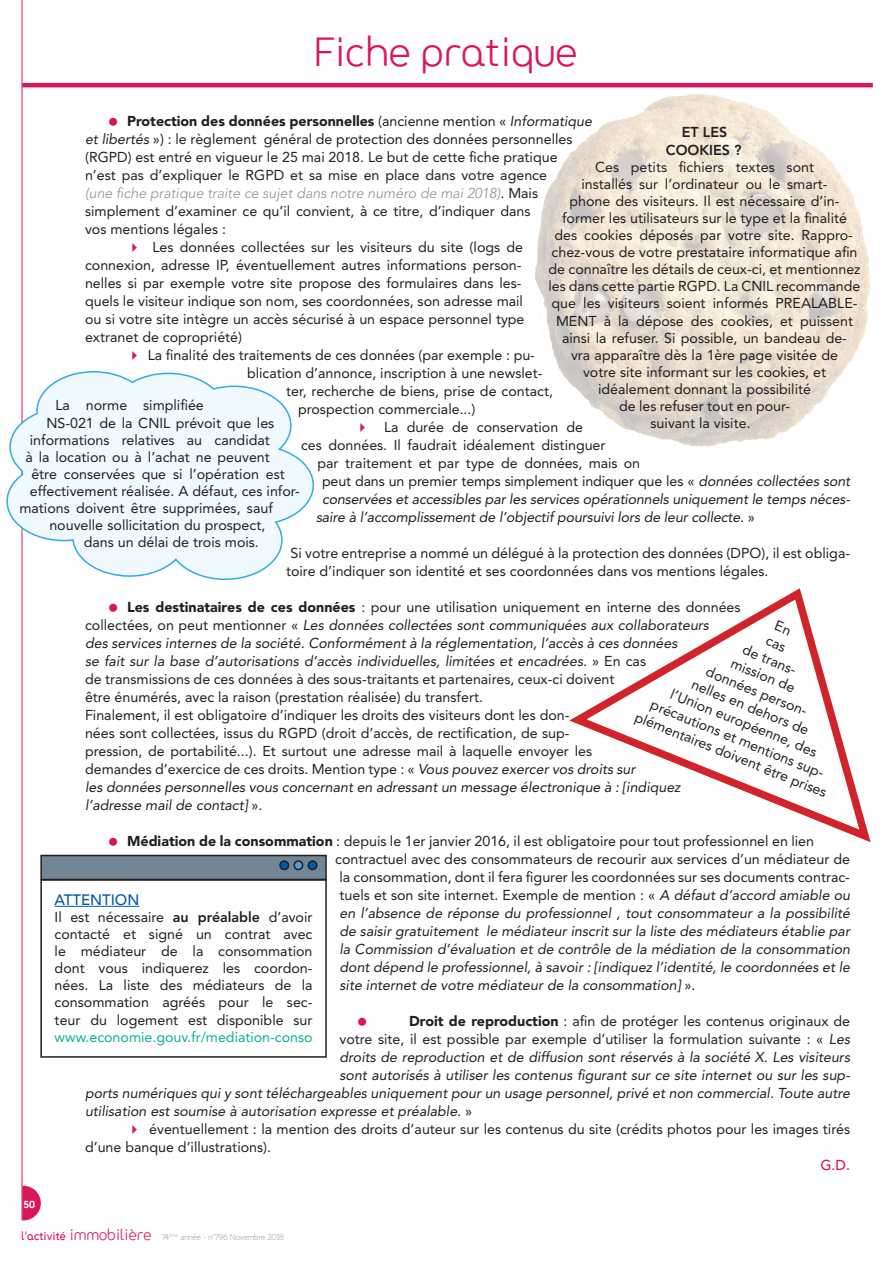
<style>
.page{position:relative;width:893px;height:1263px;background:#fff}
.page>*{position:absolute;margin:0;border:0;box-sizing:border-box;transform-origin:0 0}
.t1{font:48px "FNA Cv 2";color:#da165a}
.t2{font:500 15px "Avenir LT Std";color:#0158a6}
.t3{font:14.25px/17.1px "Avenir LT Std";color:#231f20}
.t4{font:italic 14.25px/18px "Avenir LT Std";color:#231f20}
.t5{font:14.25px "Avenir LT Std";color:#0eb199}
.t6{font:800 14.25px/17.1px "Avenir LT Std";color:#231f20;text-align:center}
.t7{font:500 14.25px "Avenir LT Std";color:#da165a}
.t8{font:700 12px "FNA Cv 2";color:#fff}
.t9{font:8.55px "Mank Sans";color:#8d8f92}
.s1{font-weight:900}
.s2{font-style:italic}
.s3{font-weight:300;font-style:italic;color:#8d8f92}
.s4{color:#da165a}
.s5{font-style:normal}
.s6{font-weight:900;font-style:normal}
.s7{font-weight:800}
.s8{font-family:"FNA Cv 2";font-weight:600;font-size:13.5px;color:#da165a}
.s9{font-family:"FNA Cv 2";font-size:18px;color:#da165a}
</style>
<div class="page">
<svg style="left:22px;top:1185px;width:19px;height:36px"></svg>
<hr style="left:22px;top:0;width:1px;height:1220px;background:#da165a">
<hr style="left:22px;top:83px;width:851px;height:4px;background:#da165a">
<img style="left:515px;top:82px;width:358px;height:365px">
<svg style="left:40px;top:880px;width:287px;height:178px"></svg>
<div style="left:41px;top:855px;width:285px;height:24px;background:#738696"></div>
<div style="left:40px;top:855px;width:287px;height:25px;border:2px solid #231f20"></div>
<div style="left:280px;top:861px;width:8px;height:8px;background:#0158a6;border-radius:50%"></div>
<div style="left:279px;top:860px;width:10px;height:10px;border:2px solid #231f20;border-radius:50%"></div>
<div style="left:294px;top:861px;width:9px;height:8px;background:#5899ce;border-radius:50%"></div>
<div style="left:293px;top:860px;width:10px;height:10px;border:2px solid #231f20;border-radius:50%"></div>
<div style="left:308px;top:861px;width:9px;height:8px;background:#0158a6;border-radius:50%"></div>
<div style="left:308px;top:860px;width:10px;height:10px;border:2px solid #231f20;border-radius:50%"></div>
<svg style="left:569px;top:588px;width:302px;height:255px"></svg>
<svg style="left:6px;top:370px;width:308px;height:211px"></svg>
<h1 class="t1" style="left:314px;top:29px;width:265px">Fiche pratique</h1>
<p class="t3" style="left:85px;top:112px;width:508px;line-height:18px;text-indent:42px"><span class="s1">Protection des données personnelles</span> (ancienne mention « <span class="s2">Informatique et libertés</span> ») : le règlement général de protection des données personnelles (RGPD) est entré en vigueur le 25 mai 2018. Le but de cette fiche pratique<br>n’est pas d’expliquer le RGPD et sa mise en place dans votre agence<br><span class="s3">(une fiche pratique traite ce sujet dans notre numéro de mai 2018)</span>. Mais simplement d’examiner ce qu’il convient, à ce titre, d’indiquer dans<br>vos mentions légales :</p>
<p class="t3" style="left:85px;top:238px;width:441px;line-height:18px;text-indent:42px"><span class="s4">✔</span> Les données collectées sur les visiteurs du site (logs de connexion, adresse IP, éventuellement autres informations person&shy;nelles si par exemple votre site propose des formulaires dans les&shy;quels le visiteur indique son nom, ses coordonnées, son adresse mail ou si votre site intègre un accès sécurisé à un espace personnel type extranet de copropriété)</p>
<p class="t3" style="left:127px;top:347px;width:409px"><span class="s4">✔</span> La finalité des traitements de ces données (par exemple : pu-</p>
<p class="t3" style="left:247px;top:365px;width:297px">blication d’annonce, inscription à une newslet-</p>
<p class="t3" style="left:286px;top:383px;width:268px">ter, recherche de biens, prise de contact,</p>
<p class="t3" style="left:298px;top:401px;width:179px">prospection commerciale...)</p>
<p class="t3" style="left:355px;top:419px;width:229px"><span class="s4">✔</span> La durée de conservation de</p>
<p class="t3" style="left:301px;top:437px;width:306px">ces données. Il faudrait idéalement distinguer</p>
<p class="t3" style="left:318px;top:455px;width:324px">par traitement et par type de données, mais on</p>
<p class="t3" style="left:322px;top:473px;width:530px">peut dans un premier temps simplement indiquer que les « <span class="s2">données collectées sont</span></p>
<p class="t4" style="left:322px;top:490px;width:530px">conservées et accessibles par les services opérationnels uniquement le temps néces-</p>
<p class="t4" style="left:316px;top:508px;width:440px">saire à l’accomplissement de l’objectif poursuivi lors de leur collecte. <span class="s5">»</span></p>
<p class="t3" style="left:286px;top:544px;width:566px;line-height:18px;text-indent:5px">Si votre entreprise a nommé un délégué à la protection des données (DPO), il est obliga&shy;toire d’indiquer son identité et ses coordonnées dans vos mentions légales.</p>
<p class="t3" style="left:85px;top:598px;width:657px;line-height:18px;text-indent:42px"><span class="s1">Les destinataires de ces données</span> : pour une utilisation uniquement en interne des données collectées, on peut mentionner « <span class="s2">Les données collectées sont communiquées aux collaborateurs<br>des services internes de la société. Conformément à la réglementation, l’accès à ces données<br>se fait sur la base d’autorisations d’accès individuelles, limitées et encadrées.</span> » En cas<br>de transmissions de ces données à des sous-traitants et partenaires, ceux-ci doivent<br>être énumérés, avec la raison (prestation réalisée) du transfert.<br>Finalement, il est obligatoire d’indiquer les droits des visiteurs dont les don-<br>nées sont collectées, issus du RGPD (droit d’accès, de rectification, de sup-<br>pression, de portabilité...). Et surtout une adresse mail à laquelle envoyer les<br>demandes d’exercice de ces droits. Mention type : « <span class="s2">Vous pouvez exercer vos droits sur<br>les données personnelles vous concernant en adressant un message électronique à : [indiquez<br>l’adresse mail de contact]</span> ».</p>
<p class="t4" style="left:335px;top:832px;width:516px;text-indent:-208px"><span class="s6">Médiation de la consommation</span> <span class="s5">: depuis le 1er janvier 2016, il est obligatoire pour tout professionnel en lien contractuel avec des consommateurs de recourir aux services d’un médiateur de la consommation, dont il fera figurer les coordonnées sur ses documents contrac&shy;tuels et son site internet. Exemple de mention : «</span> A défaut d’accord amiable ou en l’absence de réponse du professionnel , tout consommateur a la possibilité de saisir gratuitement le médiateur inscrit sur la liste des médiateurs établie par la Commission d’évaluation et de contrôle de la médiation de la consommation dont dépend le professionnel, à savoir : [indiquez l’identité, le coordonnées et le site internet de votre médiateur de la consommation] <span class="s5">».</span></p>
<p class="t3" style="left:409px;top:1013px;width:443px"><span class="s1">Droit de reproduction</span> : afin de protéger les contenus originaux de</p>
<p class="t3" style="left:339px;top:1031px;width:512px">votre site, il est possible par exemple d’utiliser la formulation suivante : « <span class="s2">Les</span></p>
<p class="t4" style="left:339px;top:1048px;width:512px">droits de reproduction et de diffusion sont réservés à la société X. Les visiteurs</p>
<p class="t4" style="left:339px;top:1066px;width:512px">sont autorisés à utiliser les contenus figurant sur ce site internet ou sur les sup-</p>
<p class="t4" style="left:85px;top:1084px;width:767px">ports numériques qui y sont téléchargeables uniquement pour un usage personnel, privé et non commercial. Toute autre</p>
<p class="t4" style="left:85px;top:1102px;width:389px">utilisation est soumise à autorisation expresse et préalable. <span class="s5">»</span></p>
<p class="t3" style="left:85px;top:1120px;width:767px;line-height:18px;text-indent:42px"><span class="s4">✔</span> éventuellement : la mention des droits d’auteur sur les contenus du site (crédits photos pour les images tirés d’une banque d’illustrations).</p>
<p class="t7" style="left:820px;top:1157px;width:31px">G.D.</p>
<p class="t6" style="left:666px;top:124px;width:77px">ET LES<br>COOKIES ?</p>
<p class="t3" style="left:549px;top:158px;width:314px;text-align:center">Ces petits fichiers textes sont<br>installés sur l’ordinateur ou le smart-<br>phone des visiteurs. Il est nécessaire d’in&shy;former les utilisateurs sur le type et la finalité<br>des cookies déposés par votre site. Rappro&shy;chez-vous de votre prestataire informatique afin de connaître les détails de ceux-ci, et mentionnez les dans cette partie RGPD. La CNIL recommande que les visiteurs soient informés PREALABLE-MENT à la dépose des cookies, et puissent ainsi la refuser. Si possible, un bandeau de-<br>vra apparaître dès la 1ère page visitée de<br>votre site informant sur les cookies, et idéalement donnant la possibilité<br>de les refuser tout en pour-<br>suivant la visite.</p>
<p class="t3" style="left:55px;top:397px;width:150px">La norme simplifiée</p>
<p class="t3" style="left:46px;top:414px;width:229px">NS-021 de la CNIL prévoit que les</p>
<p class="t3" style="left:30px;top:431px;width:242px">informations relatives au candidat</p>
<p class="t3" style="left:25px;top:448px;width:246px">à la location ou à l’achat ne peuvent</p>
<p class="t3" style="left:31px;top:465px;width:255px">être conservées que si l’opération est</p>
<p class="t3" style="left:30px;top:482px;width:271px">effectivement réalisée. A défaut, ces infor-</p>
<p class="t3" style="left:19px;top:500px;width:255px">mations doivent être supprimées, sauf</p>
<p class="t3" style="left:49px;top:517px;width:217px">nouvelle sollicitation du prospect,</p>
<p class="t3" style="left:84px;top:534px;width:177px">dans un délai de trois mois.</p>
<p class="t3" style="left:759px;top:609px;width:58px;text-align:center;rotate:22deg">En<br>cas<br>de trans-</p>
<p class="t3" style="left:735px;top:655px;width:70px;rotate:22deg">mission de</p>
<p class="t3" style="left:710px;top:663px;width:109px;rotate:22deg">données person-</p>
<p class="t3" style="left:658px;top:661px;width:207px;text-align:center;rotate:22deg">nelles en dehors de<br>l’Union européenne, des précautions et mentions sup&shy;plémentaires doivent être prises</p>
<p class="t2" style="left:55px;top:891px;width:86px">ATTENTION</p>
<p class="t3" style="left:55px;top:908px;width:259px;text-align:justify">Il est nécessaire <span class="s7">au préalable</span> d’avoir contacté et signé un contrat avec le médiateur de la consommation dont vous indiquerez les coordon&shy;nées. La liste des médiateurs de la consommation agréés pour le sec&shy;teur du logement est disponible sur</p>
<p class="t5" style="left:55px;top:1028px;width:260px">www.economie.gouv.fr/mediation-conso</p>
<p class="t8" style="left:23px;top:1198px;width:13px">50</p>
<p class="t9" style="left:21px;top:1232px;width:264px"><span class="s8">l’activité</span> <span class="s9">immobilière</span> 74<sup>ème</sup> année - n°796 Novembre 2018</p>
</div>
